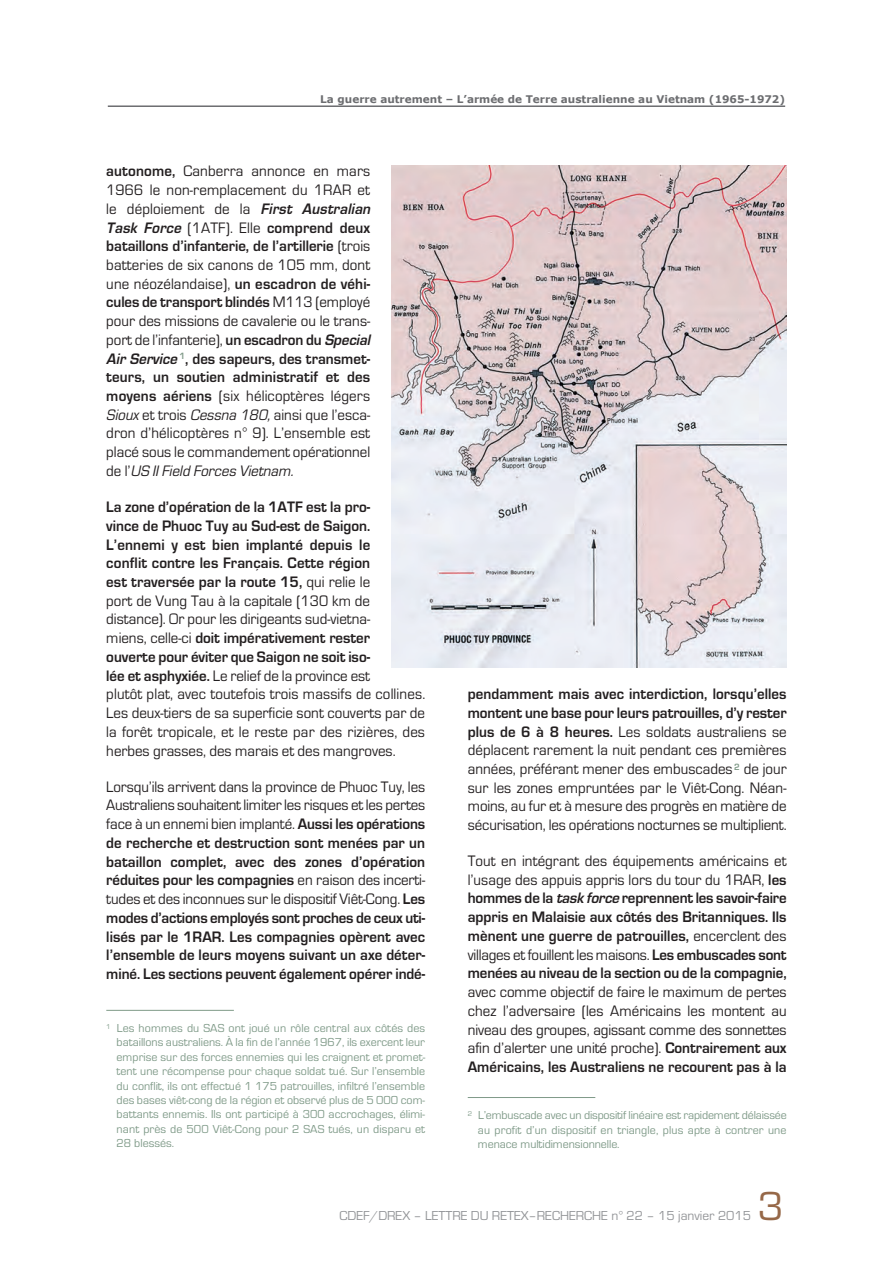
<style>
.page{position:relative;width:893px;height:1263px;background:#fff}
.page>*{position:absolute;margin:0;border:0;box-sizing:border-box;transform-origin:0 0}
.t1{font:42px "Eurostile";color:#966848}
.t2{font:15.75px/18.8px "Eurostile";color:#231f20;scale:.95 1}
.t3{font:700 15.75px/18.8px "Eurostile";letter-spacing:-.005em;color:#231f20;text-align:justify;scale:.95 1}
.t4{font:13.5px "Eurostile";color:#939598}
.t5{font:12px/14.4px "Eurostile";letter-spacing:.01em;color:#7f9a88;text-align:justify}
.t6{font:700 10.5px "Verdana";color:#6c6d70}
.s1{font-weight:700}
.s2{font-weight:700;font-style:italic}
.s3{font-style:italic}
.s4{font-weight:400}
</style>
<div class="page">
<hr style="left:108px;top:105px;width:677px;height:2px;background:#6c6d70">
<hr style="left:106px;top:1010px;width:128px;height:1px;background:#7f9a88">
<hr style="left:468px;top:1097px;width:127px;height:1px;background:#7f9a88">
<img style="left:391px;top:166px;width:396px;height:502px">
<p class="t6" style="left:320px;top:93px;width:466px">La guerre autrement – L’armée de Terre australienne au Vietnam (1965-1972)</p>
<p class="t2" style="left:106px;top:162px;width:283px"><span class="s1">autonome,</span> Canberra annonce en mars 1966 le non-remplacement du 1RAR et le déploiement de la <span class="s2">First Australian Task Force</span> (1ATF). Elle <span class="s1">comprend deux bataillons d’infanterie, de l’artillerie</span> (trois batteries de six canons de 105 mm, dont une néozélandaise), <span class="s1">un escadron de véhi&shy;cules de transport blindés</span> M113 (employé pour des missions de cavalerie ou le trans&shy;port de l’infanterie), <span class="s1">un escadron du</span> <span class="s2">Special AirService</span><sup>1</sup><span class="s1">, des sapeurs, des transmet&shy;teurs, un soutien administratif et des moyens aériens</span> (six hélicoptères légers <span class="s3">Sioux</span>et trois <span class="s3">Cessna 180,</span>ainsi que l’esca&shy;dron d’hélicoptères n° 9). L’ensemble est placé sous le commandement opérationnel d e l ’ <span class="s3">US IIField Forces Vietnam.</span></p>
<p class="t2" style="left:106px;top:497px;width:337px"><span class="s1">La zone d’opération de la 1ATF est la pro-<br>vince de Phuoc Tuy au Sud-est de Saigon.<br>L’ennemi y est bien implanté depuis le<br>conflit contre les Français. Cette région<br>est traversée par la route 15,</span> qui relie le<br>port de Vung Tau à la capitale (130 km de distance). Or pour les dirigeants sud-vietna-<br>miens, celle-ci <span class="s1">doit impérativement rester<br>ouverte pour éviter que Saigon ne soit iso-<br>lée et asphyxiée.</span> Le relief de la province est<br>plutôt plat, avec toutefois trois massifs de collines.<br>Les deux-tiers de sa superficie sont couverts par de la forêt tropicale, et le reste par des rizières, des herbes grasses, des marais et des mangroves.</p>
<p class="t3" style="left:106px;top:777px;width:337px"><span class="s4">Lorsqu’ils arrivent dans la province de Phuoc Tuy, les Australiens souhaitent limiter les risques et les pertes face à un ennemi bien implanté.</span> Aussi les opérations de recherche et destruction sont menées par un bataillon complet, avec des zones d’opération réduites pour les compagnies <span class="s4">en raison des incerti&shy;tudes et des inconnues sur le dispositif Viêt-Cong.</span> Les modes d’actions employés sont proches de ceux uti&shy;lisés par le 1RAR. Les compagnies opèrent avec l’ensemble de leurs moyens suivant un axe déter&shy;miné. Les sections peuvent également opérer indé-</p>
<p class="t5" style="left:117px;top:1021px;width:310px;text-indent:-10px"><sup>1</sup> Les hommes du SAS ont joué un rôle central aux côtés des bataillons australiens. À la fin de l’année 1967, ils exercent leur emprise sur des forces ennemies qui les craignent et promet&shy;tent une récompense pour chaque soldat tué. Sur l’ensemble du conflit, ils ont effectué 1 175 patrouilles, infiltré l’ensemble des bases viêt-cong de la région et observé plus de 5 000 com&shy;battants ennemis. Ils ont participé à 300 accrochages, élimi&shy;nant près de 500 Viêt-Cong pour 2 SAS tués, un disparu et 28 blessés.</p>
<p class="t2" style="left:468px;top:684px;width:337px;text-align:justify"><span class="s1">pendamment mais avec interdiction, lorsqu’elles montent une base pour leurs patrouilles, d’y rester plus de 6 à 8 heures.</span> Les soldats australiens se déplacent rarement la nuit pendant ces premières années, préférant mener des embuscades <sup>2</sup> de jour sur les zones empruntées par le Viêt-Cong. Néan&shy;moins, au fur et à mesure des progrès en matière de sécurisation, les opérations nocturnes se multiplient.</p>
<p class="t3" style="left:468px;top:851px;width:337px"><span class="s4">Tout en intégrant des équipements américains et l’usage des appuis appris lors du tour du 1RAR,</span> les hommes de la <span class="s3">task force</span>reprennent les savoir-faire appris en Malaisie aux côtés des Britanniques. Ils mènent une guerre de patrouilles, <span class="s4">encerclent des villages et fouillent les maisons.</span> Les embuscades sont menées au niveau de la section ou de la compagnie,</p>
<p class="t2" style="left:468px;top:982px;width:337px;text-align:justify">avec comme objectif de faire le maximum de pertes chez l’adversaire (les Américains les montent au niveau des groupes, agissant comme des sonnettes afin d’alerter une unité proche). <span class="s1">Contrairement aux Américains, les Australiens ne recourent pas à la</span></p>
<p class="t5" style="left:478px;top:1108px;width:310px;text-indent:-10px"><sup>2</sup> L’embuscade avec un dispositif linéaire est rapidement délaissée au profit d’un dispositif en triangle, plus apte à contrer une menace multidimensionnelle.</p>
<p class="t4" style="left:339px;top:1207px;width:413px">CDEF/DREX – LETTRE DU RETEX–RECHERCHE n° 22 – 15 janvier 2015</p>
<h1 class="t1" style="left:758px;top:1180px;width:27px">3</h1>
</div>
